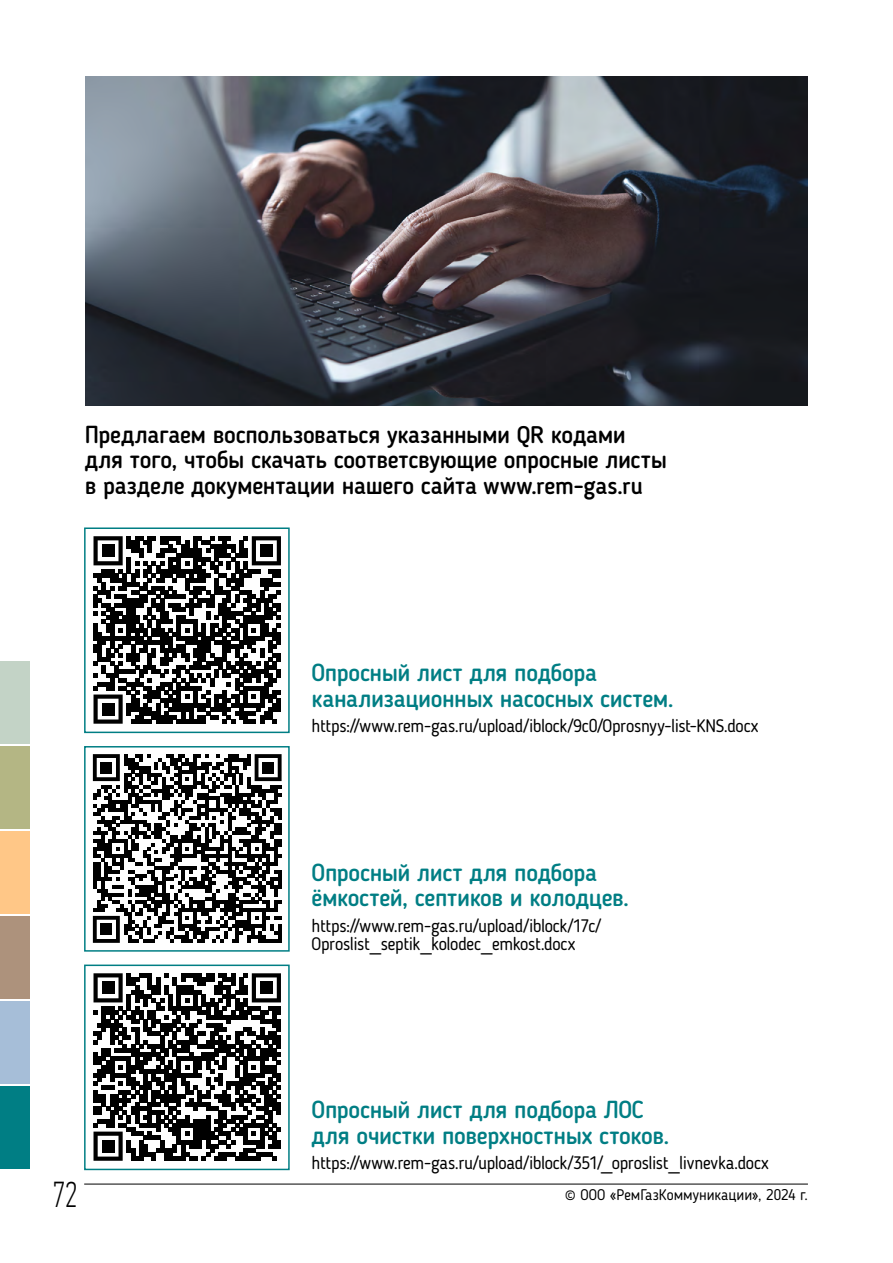
<style>
.page{position:relative;width:893px;height:1263px;background:#fff}
.page>*{position:absolute;margin:0;border:0;box-sizing:border-box;transform-origin:0 0}
.t1{font:100 36px "PF Din Text Comp Pro";color:#000}
.t2{font:500 24px/25.5px "Blogger Sans";letter-spacing:-.01em;color:#007e84}
.t3{font:500 24px/25.5px "Blogger Sans";letter-spacing:-.01em;color:#000}
.t4{font:18px/18px "Blogger Sans";letter-spacing:-.015em;color:#000}
.t5{font:15px "Blogger Sans";color:#000}
</style>
<div class="page">
<hr style="left:84px;top:1184px;width:724px;height:1px;background:#000">
<div style="left:0;top:746px;width:30px;height:83px;background:#b4b684"></div>
<div style="left:0;top:831px;width:30px;height:83px;background:#ffc787"></div>
<div style="left:0;top:916px;width:30px;height:83px;background:#ad927c"></div>
<div style="left:0;top:1001px;width:30px;height:83px;background:#a6bed8"></div>
<div style="left:0;top:1086px;width:30px;height:83px;background:#007e84"></div>
<div style="left:0;top:661px;width:30px;height:83px;background:#c3d3c6"></div>
<svg style="left:94px;top:536px;width:187px;height:188px"></svg>
<div style="left:102px;top:544px;width:12px;height:13px;background:#000"></div>
<div style="left:260px;top:544px;width:13px;height:13px;background:#000"></div>
<div style="left:102px;top:703px;width:12px;height:12px;background:#000"></div>
<div style="left:84px;top:527px;width:206px;height:206px;border:2px solid #007e84"></div>
<svg style="left:93px;top:754px;width:189px;height:189px"></svg>
<div style="left:101px;top:762px;width:11px;height:11px;background:#000"></div>
<div style="left:262px;top:762px;width:12px;height:11px;background:#000"></div>
<div style="left:101px;top:923px;width:11px;height:12px;background:#000"></div>
<div style="left:84px;top:746px;width:206px;height:206px;border:2px solid #007e84"></div>
<svg style="left:94px;top:973px;width:187px;height:188px"></svg>
<div style="left:102px;top:982px;width:12px;height:12px;background:#000"></div>
<div style="left:260px;top:982px;width:13px;height:12px;background:#000"></div>
<div style="left:102px;top:1140px;width:12px;height:12px;background:#000"></div>
<div style="left:84px;top:964px;width:206px;height:206px;border:2px solid #007e84"></div>
<img style="left:85px;top:77px;width:723px;height:328px">
<h2 class="t3" style="left:85px;top:421px;width:584px">Предлагаем воспользоваться указанными QR кодами для того, чтобы скачать соответсвующие опросные листы в разделе документации нашего сайта www.rem-gas.ru</h2>
<h2 class="t2" style="left:312px;top:660px;width:364px">Опросный лист для подбора канализационных насосных систем.</h2>
<p class="t4" style="left:312px;top:717px;width:448px">https://www.rem-gas.ru/upload/iblock/9c0/Oprosnyy-list-KNS.docx</p>
<h2 class="t2" style="left:312px;top:859px;width:319px">Опросный лист для подбора ёмкостей, септиков и колодцев.</h2>
<p class="t4" style="left:312px;top:916px;width:291px">https://www.rem-gas.ru/upload/iblock/17c/<br>Oproslist_septik_kolodec_emkost.docx</p>
<h2 class="t2" style="left:312px;top:1097px;width:359px">Опросный лист для подбора ЛОС для очистки поверхностных стоков.</h2>
<p class="t4" style="left:312px;top:1154px;width:459px">https://www.rem-gas.ru/upload/iblock/351/_oproslist_livnevka.docx</p>
<h1 class="t1" style="left:53px;top:1174px;width:27px">72</h1>
<p class="t5" style="left:565px;top:1186px;width:245px">© ООО «РемГазКоммуникации», 2024 г.</p>
</div>
